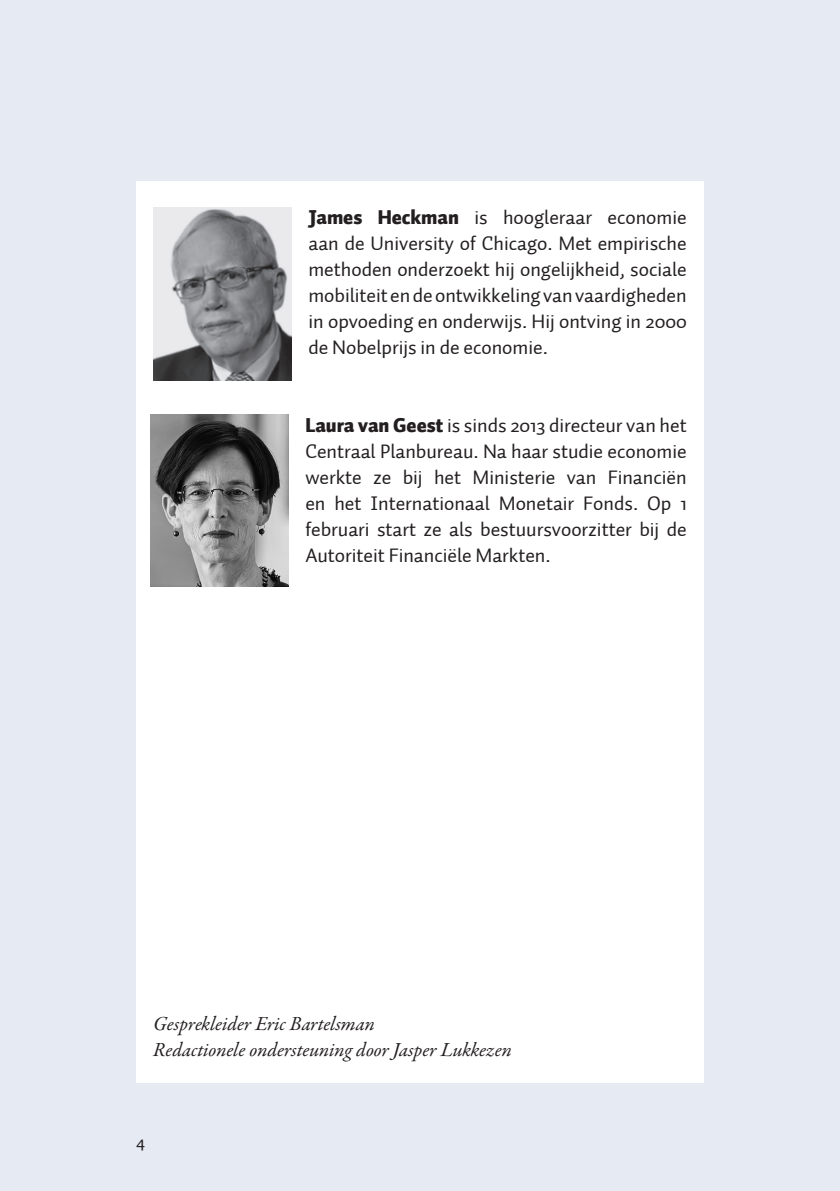
<style>
.page{position:relative;width:840px;height:1191px;background:#fff}
.page>*{position:absolute;margin:0;border:0;box-sizing:border-box;transform-origin:0 0}
.t1{font:20px/26px "Auto 1";color:#231f20;text-align:justify}
.t2{font:italic 20px "Garamond Premr Pro";color:#231f20}
.t3{font:18px "Auto 1";color:#231f20}
.s1{font-weight:900}
</style>
<div class="page">
<div style="left:0;top:0;width:839px;height:1191px;background:#e6eaf3"></div>
<div style="left:136px;top:181px;width:567px;height:901px;background:#fff"></div>
<img style="left:153px;top:207px;width:138px;height:173px">
<img style="left:150px;top:414px;width:138px;height:173px">
<p class="t1" style="left:308px;top:205px;width:379px"><span class="s1">James Heckman</span> is hoogleraar economie aan de University of Chicago. Met empirische methoden onderzoekt hij ongelijkheid, sociale mobiliteit en de ontwikkeling van vaardigheden in opvoeding en onderwijs. Hij ontving in 2000 de Nobelprijs in de economie.</p>
<p class="t1" style="left:305px;top:413px;width:382px"><span class="s1">Laura van Geest</span> is sinds 2013 directeur van het Centraal Planbureau. Na haar studie economie werkte ze bij het Ministerie van Financiën en het Internationaal Monetair Fonds. Op 1 februari start ze als bestuursvoorzitter bij de Autoriteit Financiële Markten.</p>
<p class="t2" style="left:153px;top:1011px;width:223px">Gesprekleider Eric Bartelsman</p>
<p class="t2" style="left:153px;top:1037px;width:360px">Redactionele ondersteuning door Jasper Lukkezen</p>
<p class="t3" style="left:136px;top:1131px;width:11px">4</p>
</div>
